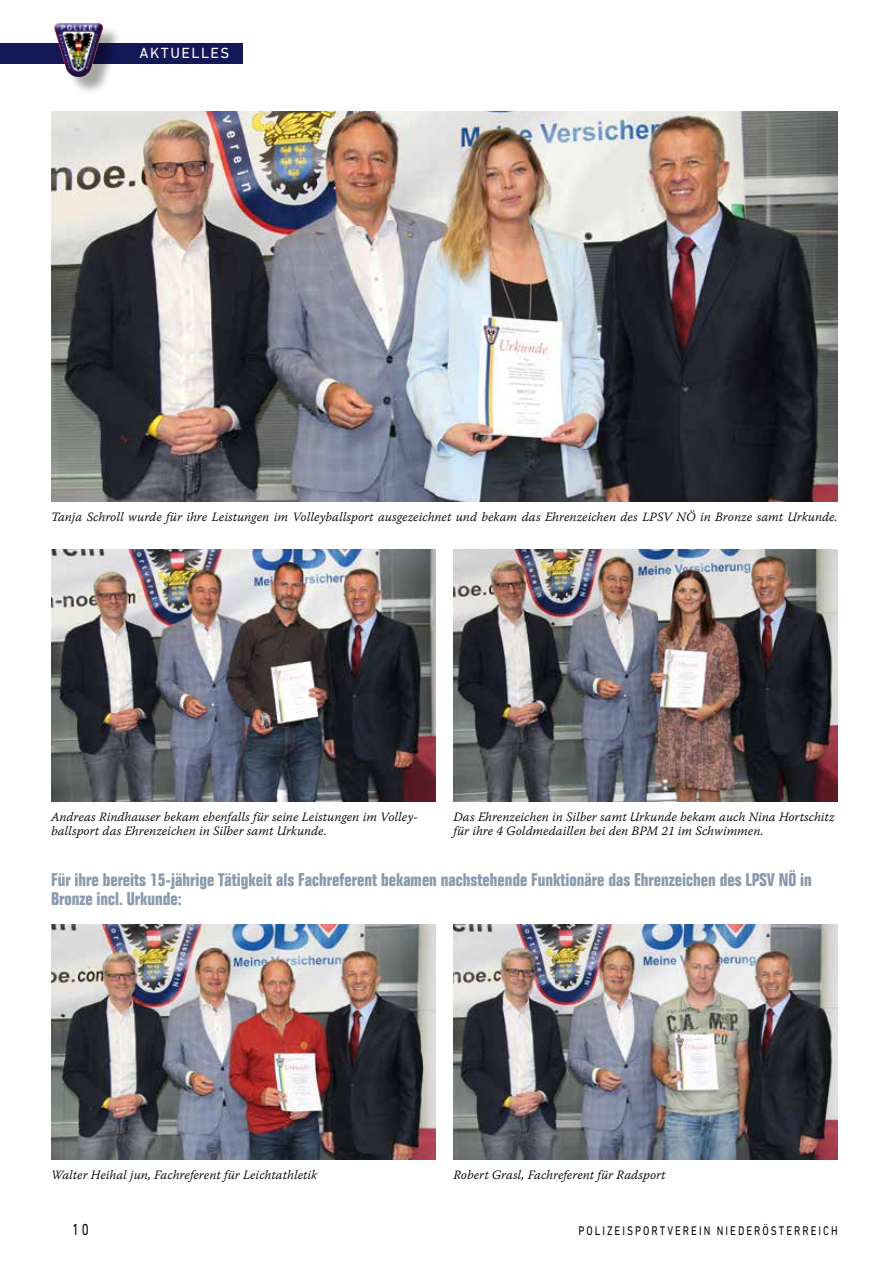
<style>
.page{position:relative;width:893px;height:1263px;background:#fff}
.page>*{position:absolute;margin:0;border:0;box-sizing:border-box;transform-origin:0 0}
.t1{font:700 condensed 18px/18.8px "Folio Std";color:#889bae}
.t2{font:16.2px "DIN Next LT Pro";color:#000;scale:.8 1}
.t3{font:15px "DIN Next LT Pro";letter-spacing:.1em;color:#fff}
.t4{font:12.75px/14.2px "Warnock Pro Light It Capt";color:#000}
.t5{font:12.75px "DIN Next LT Pro";letter-spacing:.2em;color:#000;scale:.8 1}
</style>
<div class="page">
<img style="left:51px;top:925px;width:384px;height:235px">
<img style="left:453px;top:925px;width:385px;height:235px">
<img style="left:51px;top:549px;width:384px;height:253px">
<img style="left:453px;top:549px;width:385px;height:253px">
<img style="left:51px;top:111px;width:787px;height:391px">
<div style="left:0;top:43px;width:242px;height:20px;background:#151856"></div>
<div style="left:57px;top:25px;width:64px;height:70px;background:#000;opacity:.35"></div>
<img style="left:54px;top:23px;width:35px;height:46px">
<p class="t3" style="left:140px;top:44px;width:91px">AKTUELLES</p>
<p class="t4" style="left:51px;top:509px;width:788px">Tanja Schroll wurde für ihre Leistungen im Volleyballsport ausgezeichnet und bekam das Ehrenzeichen des LPSV NÖ in Bronze samt Urkunde.</p>
<p class="t4" style="left:51px;top:809px;width:368px">Andreas Rindhauser bekam ebenfalls für seine Leistungen im Volley&shy;ballsport das Ehrenzeichen in Silber samt Urkunde.</p>
<p class="t4" style="left:453px;top:809px;width:383px">Das Ehrenzeichen in Silber samt Urkunde bekam auch Nina Hortschitz für ihre 4 Goldmedaillen bei den BPM 21 im Schwimmen.</p>
<h1 class="t1" style="left:51px;top:870px;width:762px">Für ihre bereits 15-jährige Tätigkeit als Fachreferent bekamen nachstehende Funktionäre das Ehrenzeichen des LPSV NÖ in<br>Bronze incl. Urkunde:</h1>
<p class="t4" style="left:51px;top:1167px;width:268px">Walter Heihal jun, Fachreferent für Leichtathletik</p>
<p class="t4" style="left:453px;top:1167px;width:214px">Robert Grasl, Fachreferent für Radsport</p>
<p class="t2" style="left:72px;top:1220px;width:22px">10</p>
<p class="t5" style="left:578px;top:1223px;width:326px">POLIZEISPORTVEREIN NIEDERÖSTERREICH</p>
</div>
